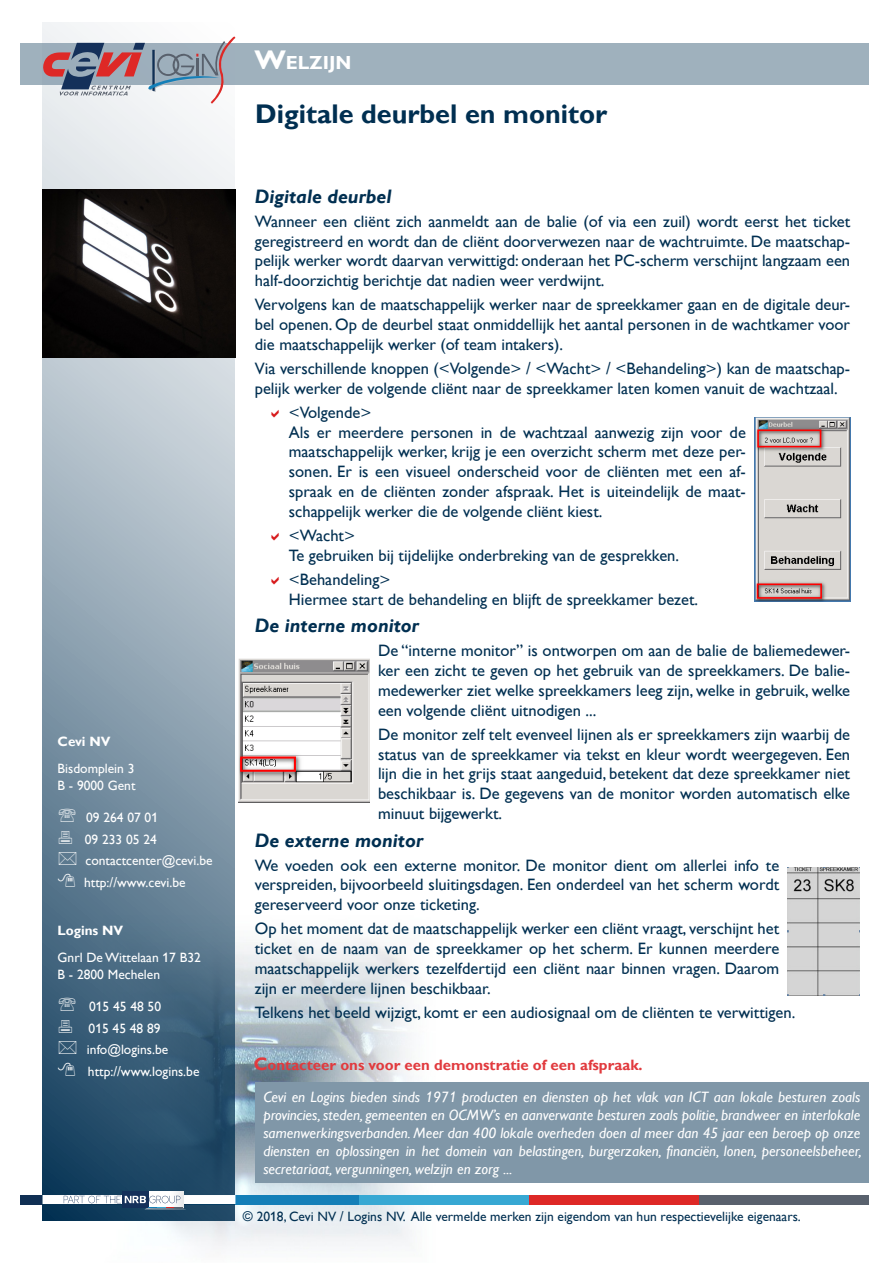
<style>
.page{position:relative;width:893px;height:1263px;background:#fff}
.page>*{position:absolute;margin:0;border:0;box-sizing:border-box;transform-origin:0 0}
.t1{font:700 27px "Gill Alt One";color:#002f51}
.t2{font:italic 700 19.5px "Gill Alt One";color:#002f51}
.t3{font:700 18.9px "Gill Alt One";color:#fff}
.t4{font:16.5px/19.8px "Gill Alt One";color:#002f51;text-align:justify}
.t5{font:italic 15px/18px "Gill Alt One";color:#fff;text-align:justify}
.t6{font:700 15px "Gill Alt One";color:#e13a3e}
.t7{font:13.5px "Gill Alt One";color:#fff}
.t8{font:13.5px "Gill Alt One";color:#002f51}
.t9{font:700 13.5px "Gill Alt One";color:#fff}
.s1{font-size:27px}
.s2{font-size:18px}
</style>
<div class="page">
<img style="left:99px;top:940px;width:340px;height:309px">
<div style="left:190px;top:1195px;width:169px;height:9px;background:#147fb8"></div>
<div style="left:20px;top:1195px;width:170px;height:9px;background:#102f54"></div>
<div style="left:359px;top:1195px;width:170px;height:9px;background:#37a8d3"></div>
<div style="left:529px;top:1195px;width:170px;height:9px;background:#de2826"></div>
<div style="left:699px;top:1195px;width:170px;height:9px;background:#59616d"></div>
<svg style="left:43px;top:22px;width:192px;height:1198px;background:#8298a9"></svg>
<div style="left:20px;top:43px;width:849px;height:42px;background:#9fb1bd"></div>
<div style="left:255px;top:1082px;width:614px;height:100px;background:#8097a8"></div>
<svg style="left:43px;top:36px;width:192px;height:68px"></svg>
<div style="left:43px;top:1195px;width:192px;height:9px;background:#fff"></div>
<svg style="left:149px;top:1191px;width:34px;height:5px"></svg>
<div style="left:122px;top:1191px;width:27px;height:17px;background:#14305a"></div>
<svg style="left:64px;top:1196px;width:122px;height:14px"></svg>
<img style="left:754px;top:417px;width:96px;height:184px">
<img style="left:239px;top:658px;width:130px;height:145px">
<img style="left:43px;top:189px;width:192px;height:168px">
<img style="left:788px;top:867px;width:72px;height:128px">
<svg style="left:59px;top:808px;width:17px;height:14px"></svg>
<svg style="left:59px;top:830px;width:13px;height:14px"></svg>
<svg style="left:59px;top:852px;width:17px;height:13px"></svg>
<svg style="left:58px;top:873px;width:17px;height:14px"></svg>
<svg style="left:59px;top:997px;width:17px;height:14px"></svg>
<svg style="left:59px;top:1019px;width:13px;height:14px"></svg>
<svg style="left:59px;top:1041px;width:17px;height:13px"></svg>
<svg style="left:58px;top:1062px;width:17px;height:14px"></svg>
<p class="t9" style="left:58px;top:734px;width:54px">Cevi NV</p>
<p class="t7" style="left:58px;top:761px;width:78px">Bisdomplein 3</p>
<p class="t7" style="left:58px;top:777px;width:79px">B - 9000 Gent</p>
<p class="t7" style="left:86px;top:810px;width:74px">09 264 07 01</p>
<p class="t7" style="left:85px;top:831px;width:74px">09 233 05 24</p>
<p class="t7" style="left:85px;top:853px;width:129px">contactcenter@cevi.be</p>
<p class="t7" style="left:84px;top:874px;width:103px">http://www.cevi.be</p>
<p class="t9" style="left:58px;top:923px;width:67px">Logins NV</p>
<p class="t7" style="left:58px;top:950px;width:145px">Gnrl De Wittelaan 17 B32</p>
<p class="t7" style="left:58px;top:966px;width:104px">B - 2800 Mechelen</p>
<p class="t7" style="left:89px;top:999px;width:74px">015 45 48 50</p>
<p class="t7" style="left:89px;top:1020px;width:74px">015 45 48 89</p>
<p class="t7" style="left:87px;top:1042px;width:83px">info@logins.be</p>
<p class="t7" style="left:88px;top:1063px;width:113px">http://www.logins.be</p>
<p class="t3" style="left:254px;top:51px;width:98px"><span class="s1">W</span>ELZIJN</p>
<p class="t1" style="left:255px;top:98px;width:354px">Digitale deurbel en monitor</p>
<p class="t2" style="left:255px;top:185px;width:138px">Digitale deurbel</p>
<p class="t4" style="left:255px;top:211px;width:597px">Wanneer een cliënt zich aanmeldt aan de balie (of via een zuil) wordt eerst het ticket geregistreerd en wordt dan de cliënt doorverwezen naar de wachtruimte. De maatschap&shy;pelijk werker wordt daarvan verwittigd: onderaan het PC-scherm verschijnt langzaam een half-doorzichtig berichtje dat nadien weer verdwijnt.</p>
<p class="t4" style="left:255px;top:295px;width:597px">Vervolgens kan de maatschappelijk werker naar de spreekkamer gaan en de digitale deur&shy;bel openen. Op de deurbel staat onmiddellijk het aantal personen in de wachtkamer voor die maatschappelijk werker (of team intakers).</p>
<p class="t4" style="left:255px;top:358px;width:597px">Via verschillende knoppen (&lt;Volgende&gt; / &lt;Wacht&gt; / &lt;Behandeling&gt;) kan de maatschap&shy;pelijk werker de volgende cliënt naar de spreekkamer laten komen vanuit de wachtzaal.</p>
<p class="t4" style="left:289px;top:402px;width:459px;text-align:left">&lt;Volgende&gt;<br>Als er meerdere personen in de wachtzaal aanwezig zijn voor de maatschappelijk werker, krijg je een overzicht scherm met deze per&shy;sonen. Er is een visueel onderscheid voor de cliënten met een af&shy;spraak en de cliënten zonder afspraak. Het is uiteindelijk de maat&shy;schappelijk werker die de volgende cliënt kiest.</p>
<p class="t4" style="left:289px;top:525px;width:392px">&lt;Wacht&gt;<br>Te gebruiken bij tijdelijke onderbreking van de gesprekken.</p>
<p class="t4" style="left:289px;top:569px;width:411px">&lt;Behandeling&gt;<br>Hiermee start de behandeling en blijft de spreekkamer bezet.</p>
<p class="t2" style="left:255px;top:614px;width:166px">De interne monitor</p>
<p class="t4" style="left:378px;top:641px;width:474px">De “interne monitor” is ontworpen om aan de balie de baliemedewer&shy;ker een zicht te geven op het gebruik van de spreekkamers. De balie&shy;medewerker ziet welke spreekkamers leeg zijn, welke in gebruik, welke een volgende cliënt uitnodigen ...</p>
<p class="t4" style="left:378px;top:724px;width:474px">De monitor zelf telt evenveel lijnen als er spreekkamers zijn waarbij de status van de spreekkamer via tekst en kleur wordt weergegeven. Een lijn die in het grijs staat aangeduid, betekent dat deze spreekkamer niet beschikbaar is. De gegevens van de monitor worden automatisch elke minuut bijgewerkt.</p>
<p class="t2" style="left:255px;top:829px;width:170px">De externe monitor</p>
<p class="t4" style="left:255px;top:855px;width:526px">We voeden ook een externe monitor. De monitor dient om allerlei info te verspreiden, bijvoorbeeld sluitingsdagen. Een onderdeel van het scherm wordt gereserveerd voor onze ticketing.</p>
<p class="t4" style="left:255px;top:919px;width:526px">Op het moment dat de maatschappelijk werker een cliënt vraagt, verschijnt het ticket en de naam van de spreekkamer op het scherm. Er kunnen meerdere maatschappelijk werkers tezelfdertijd een cliënt naar binnen vragen. Daarom zijn er meerdere lijnen beschikbaar.</p>
<p class="t4" style="left:255px;top:1002px;width:542px">Telkens het beeld wijzigt, komt er een audiosignaal om de cliënten te verwittigen.</p>
<p class="t6" style="left:254px;top:1056px;width:390px"><span class="s2">C</span>ontacteer ons voor een demonstratie of een afspraak.</p>
<p class="t5" style="left:263px;top:1088px;width:600px">Cevi en Logins bieden sinds 1971 producten en diensten op het vlak van ICT aan lokale besturen zoals provincies, steden, gemeenten en OCMW’s en aanverwante besturen zoals politie, brandweer en interlokale samenwerkingsverbanden. Meer dan 400 lokale overheden doen al meer dan 45 jaar een beroep op onze diensten en oplossingen in het domein van belastingen, burgerzaken, financiën, lonen, personeelsbeheer, secretariaat, vergunningen, welzijn en zorg ...</p>
<p class="t8" style="left:243px;top:1208px;width:559px">© 2018, Cevi NV / Logins NV. Alle vermelde merken zijn eigendom van hun respectievelijke eigenaars.</p>
</div>
